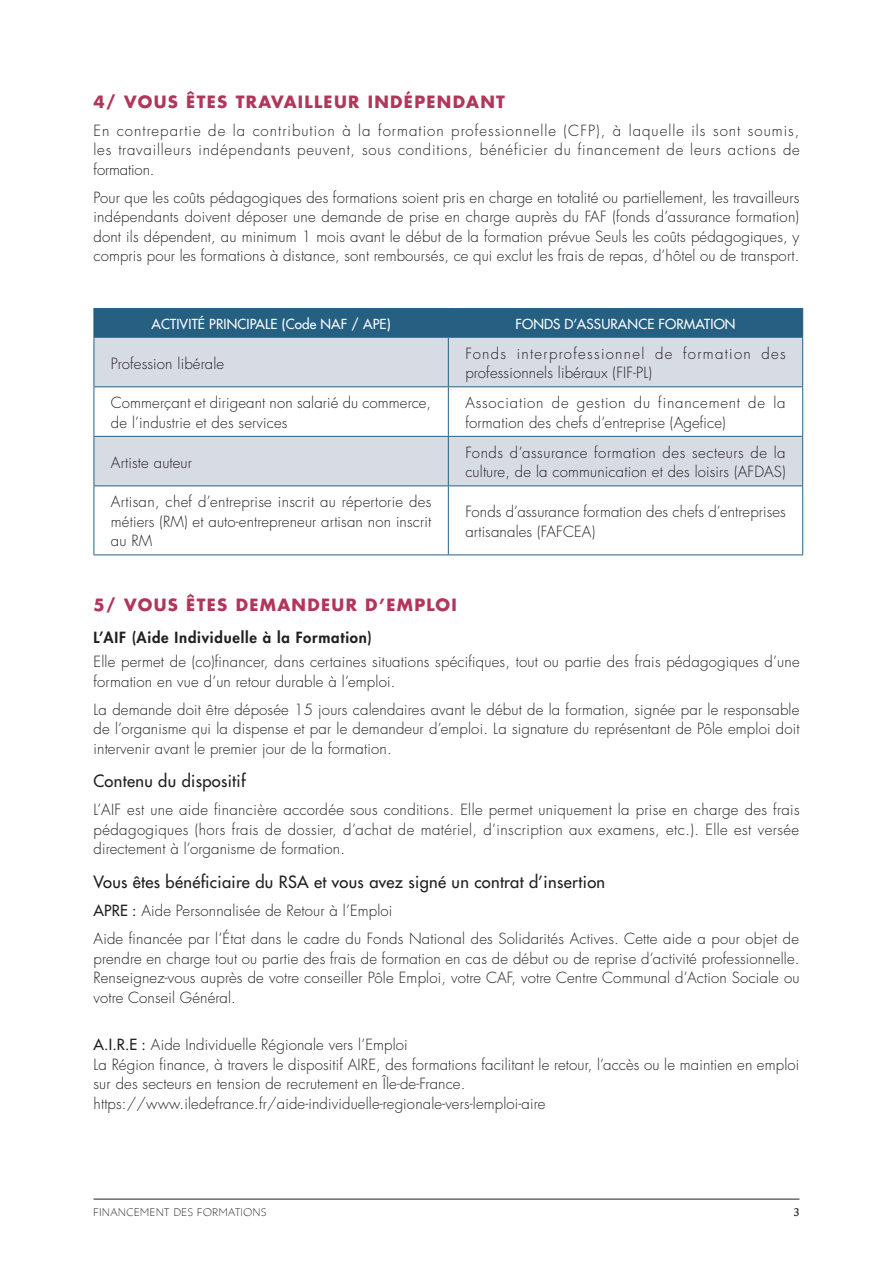
<style>
.page{position:relative;width:893px;height:1263px;background:#fff}
.page>*{position:absolute;margin:0;border:0;box-sizing:border-box;transform-origin:0 0}
.TITRE_NIV3{font:500 16.5px "Futura LTW1 G";letter-spacing:.02em;color:#231f20}
.TITRE_NIV1{font:700 16.5px "Futura LTW1 G";letter-spacing:.08em;color:#b2355a}
.TEXTE{font:300 15px/19.5px "Futura LTW1 G";letter-spacing:.01em;color:#231f20;text-align:justify}
.TEXTE_ESPACE_0{font:300 15px/19.5px "Futura LTW1 G";letter-spacing:.01em;color:#231f20}
.TEXTE-2{font:300 15px/19.5px "Futura LTW1 G";letter-spacing:.055em;color:#231f20}
.TEXTE-3{font:300 15px/19.5px "Futura LTW1 G";letter-spacing:.085em;color:#231f20}
.TITRE_NIV2{font:800 15px "Futura LTW1 G";letter-spacing:.05em;color:#231f20}
.TEXTE-4{font:500 13.5px "Futura LTW1 G";letter-spacing:.01em;color:#fff}
.t1{font:300 10.5px "Brewery Com";letter-spacing:.06em;color:#231f20}
.t2{font:700 10.5px "Brewery Com";color:#231f20}
.s1{font-weight:500}
</style>
<div class="page">
<hr style="left:94px;top:1199px;width:705px;height:1px;background:#231f20">
<svg style="left:95px;top:338px;width:707px;height:147px;fill:#d6dbe4"></svg>
<hr style="left:94px;top:308px;width:354px;height:1px;background:#256083">
<hr style="left:448px;top:308px;width:355px;height:1px;background:#256083">
<div style="left:94px;top:309px;width:709px;height:28px;background:#256083"></div>
<hr style="left:94px;top:337px;width:354px;height:1px;background:#256083">
<hr style="left:94px;top:338px;width:1px;height:48px;background:#256083">
<hr style="left:448px;top:337px;width:355px;height:1px;background:#256083">
<hr style="left:448px;top:338px;width:1px;height:48px;background:#256083">
<hr style="left:802px;top:338px;width:1px;height:48px;background:#256083">
<hr style="left:94px;top:386px;width:354px;height:1px;background:#256083">
<hr style="left:94px;top:387px;width:1px;height:49px;background:#256083">
<hr style="left:448px;top:386px;width:355px;height:1px;background:#256083">
<hr style="left:448px;top:387px;width:1px;height:49px;background:#256083">
<hr style="left:802px;top:387px;width:1px;height:49px;background:#256083">
<hr style="left:94px;top:436px;width:354px;height:1px;background:#256083">
<hr style="left:94px;top:437px;width:1px;height:48px;background:#256083">
<hr style="left:448px;top:436px;width:355px;height:1px;background:#256083">
<hr style="left:448px;top:437px;width:1px;height:48px;background:#256083">
<hr style="left:802px;top:437px;width:1px;height:48px;background:#256083">
<hr style="left:94px;top:485px;width:354px;height:1px;background:#256083">
<hr style="left:94px;top:486px;width:1px;height:68px;background:#256083">
<hr style="left:448px;top:485px;width:355px;height:1px;background:#256083">
<hr style="left:448px;top:486px;width:1px;height:68px;background:#256083">
<hr style="left:802px;top:486px;width:1px;height:68px;background:#256083">
<hr style="left:94px;top:554px;width:354px;height:1px;background:#256083">
<hr style="left:448px;top:554px;width:355px;height:1px;background:#256083">
<h1 class="TITRE_NIV1" style="left:94px;top:87px;width:413px">4/ VOUS ÊTES TRAVAILLEUR INDÉPENDANT</h1>
<p class="TEXTE" style="left:94px;top:120px;width:708px">En contrepartie de la contribution à la formation professionnelle (CFP), à laquelle ils sont soumis, les travailleurs indépendants peuvent, sous conditions, bénéficier du financement de leurs actions de formation.</p>
<p class="TEXTE" style="left:94px;top:187px;width:707px">Pour que les coûts pédagogiques des formations soient pris en charge en totalité ou partiellement, les travailleurs indépendants doivent déposer une demande de prise en charge auprès du FAF (fonds d’assurance formation) dont ils dépendent, au minimum 1 mois avant le début de la formation prévue Seuls les coûts pédagogiques, y compris pour les formations à distance, sont remboursés, ce qui exclut les frais de repas, d’hôtel ou de transport.</p>
<p class="TEXTE-4" style="left:152px;top:312px;width:240px">ACTIVITÉ PRINCIPALE (Code NAF / APE)</p>
<p class="TEXTE-4" style="left:515px;top:312px;width:222px">FONDS D’ASSURANCE FORMATION</p>
<p class="TEXTE" style="left:111px;top:352px;width:115px">Profession libérale</p>
<p class="TEXTE-3" style="left:465px;top:343px;width:322px">Fonds interprofessionnel de formation des professionnels libéraux (FIF-PL)</p>
<p class="TEXTE" style="left:111px;top:392px;width:322px">Commerçant et dirigeant non salarié du commerce, de l’industrie et des services</p>
<p class="TEXTE-2" style="left:465px;top:392px;width:322px">Association de gestion du financement de la formation des chefs d’entreprise (Agefice)</p>
<p class="TEXTE" style="left:111px;top:451px;width:83px">Artiste auteur</p>
<p class="TEXTE" style="left:465px;top:442px;width:322px">Fonds d’assurance formation des secteurs de la culture, de la communication et des loisirs (AFDAS)</p>
<p class="TEXTE" style="left:111px;top:491px;width:322px">Artisan, chef d’entreprise inscrit au répertorie des métiers (RM) et auto-entrepreneur artisan non inscrit au RM</p>
<p class="TEXTE" style="left:465px;top:501px;width:322px">Fonds d’assurance formation des chefs d’entreprises artisanales (FAFCEA)</p>
<h1 class="TITRE_NIV1" style="left:94px;top:590px;width:365px">5/ VOUS ÊTES DEMANDEUR D’EMPLOI</h1>
<h2 class="TITRE_NIV2" style="left:94px;top:625px;width:280px">L’AIF (Aide Individuelle à la Formation)</h2>
<p class="TEXTE" style="left:94px;top:651px;width:708px">Elle permet de (co)financer, dans certaines situations spécifiques, tout ou partie des frais pédagogiques d’une formation en vue d’un retour durable à l’emploi.</p>
<p class="TEXTE" style="left:94px;top:698px;width:707px">La demande doit être déposée 15 jours calendaires avant le début de la formation, signée par le responsable de l’organisme qui la dispense et par le demandeur d’emploi. La signature du représentant de Pôle emploi doit intervenir avant le premier jour de la formation.</p>
<p class="TITRE_NIV3" style="left:94px;top:767px;width:154px">Contenu du dispositif</p>
<p class="TEXTE" style="left:94px;top:799px;width:708px">L’AIF est une aide financière accordée sous conditions. Elle permet uniquement la prise en charge des frais pédagogiques (hors frais de dossier, d’achat de matériel, d’inscription aux examens, etc.). Elle est versée directement à l’organisme de formation.</p>
<p class="TITRE_NIV3" style="left:94px;top:868px;width:513px">Vous êtes bénéficiaire du RSA et vous avez signé un contrat d’insertion</p>
<p class="TEXTE" style="left:94px;top:900px;width:300px"><span class="s1">APRE :</span> Aide Personnalisée de Retour à l’Emploi</p>
<p class="TEXTE" style="left:94px;top:928px;width:707px">Aide financée par l’État dans le cadre du Fonds National des Solidarités Actives. Cette aide a pour objet de prendre en charge tout ou partie des frais de formation en cas de début ou de reprise d’activité professionnelle.<br>Renseignez-vous auprès de votre conseiller Pôle Emploi, votre CAF, votre Centre Communal d’Action Sociale ou votre Conseil Général.</p>
<p class="TEXTE_ESPACE_0" style="left:94px;top:1034px;width:316px"><span class="s1">A.I.R.E :</span> Aide Individuelle Régionale vers l’Emploi</p>
<p class="TEXTE_ESPACE_0" style="left:94px;top:1053px;width:707px">La Région finance, à travers le dispositif AIRE, des formations facilitant le retour, l’accès ou le maintien en emploi sur des secteurs en tension de recrutement en Île-de-France.</p>
<p class="TEXTE" style="left:94px;top:1092px;width:453px">https://www.iledefrance.fr/aide-individuelle-regionale-vers-lemploi-aire</p>
<p class="t1" style="left:94px;top:1207px;width:174px">FINANCEMENT DES FORMATIONS</p>
<p class="t2" style="left:793px;top:1206px;width:7px">3</p>
</div>
